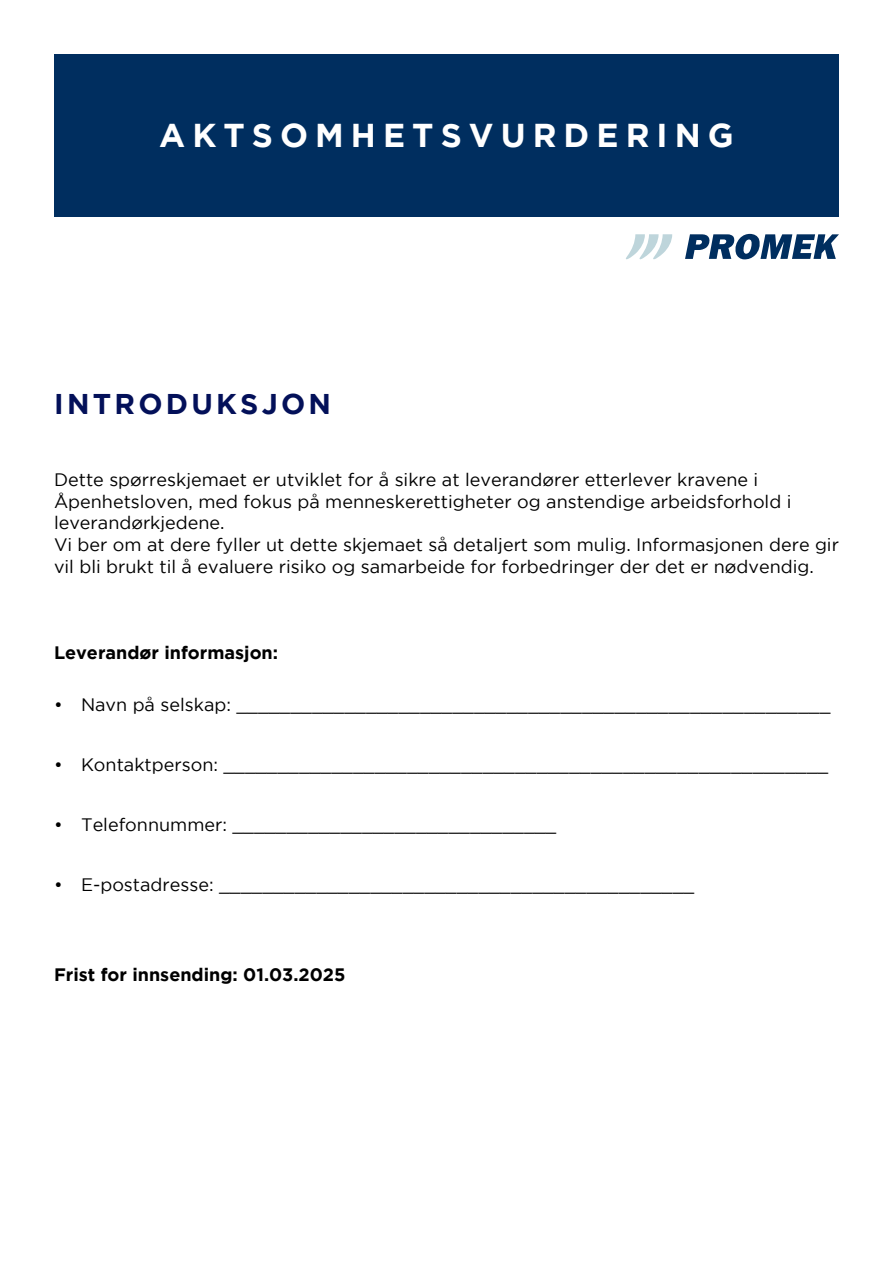
<style>
.page{position:relative;width:893px;height:1263px;background:#fff}
.page>*{position:absolute;margin:0;border:0;box-sizing:border-box;transform-origin:0 0}
.t1{font:700 33px "Gotham";letter-spacing:.215em;color:#fff}
.t2{font:700 28.5px "Gotham";letter-spacing:.115em;color:#031059}
.t3{font:18px/21.6px "Gotham";color:#000}
.t4{font:700 18px "Gotham";color:#000}
</style>
<div class="page">
<svg style="left:626px;top:234px;width:46px;height:25px"></svg>
<svg style="left:685px;top:234px;width:154px;height:25px"></svg>
<div style="left:54px;top:54px;width:785px;height:162px;background:#002e5f"></div>
<p class="t1" style="left:159px;top:116px;width:576px">AKTSOMHETSVURDERING</p>
<p class="t2" style="left:54px;top:388px;width:278px">INTRODUKSJON</p>
<p class="t3" style="left:54px;top:469px;width:739px">Dette spørreskjemaet er utviklet for å sikre at leverandører etterlever kravene i<br>Åpenhetsloven, med fokus på menneskerettigheter og anstendige arbeidsforhold i leverandørkjedene.</p>
<p class="t3" style="left:54px;top:533px;width:786px">Vi ber om at dere fyller ut dette skjemaet så detaljert som mulig. Informasjonen dere gir vil bli brukt til å evaluere risiko og samarbeide for forbedringer der det er nødvendig.</p>
<p class="t4" style="left:54px;top:642px;width:226px">Leverandør informasjon:</p>
<p class="t3" style="left:54px;top:693px;width:778px">• Navn på selskap: _______________________________________________________</p>
<p class="t3" style="left:54px;top:753px;width:776px">• Kontaktperson: ________________________________________________________</p>
<p class="t3" style="left:54px;top:813px;width:504px">• Telefonnummer: ______________________________</p>
<p class="t3" style="left:54px;top:873px;width:642px">• E-postadresse: ____________________________________________</p>
<p class="t4" style="left:54px;top:964px;width:293px">Frist for innsending: 01.03.2025</p>
</div>
